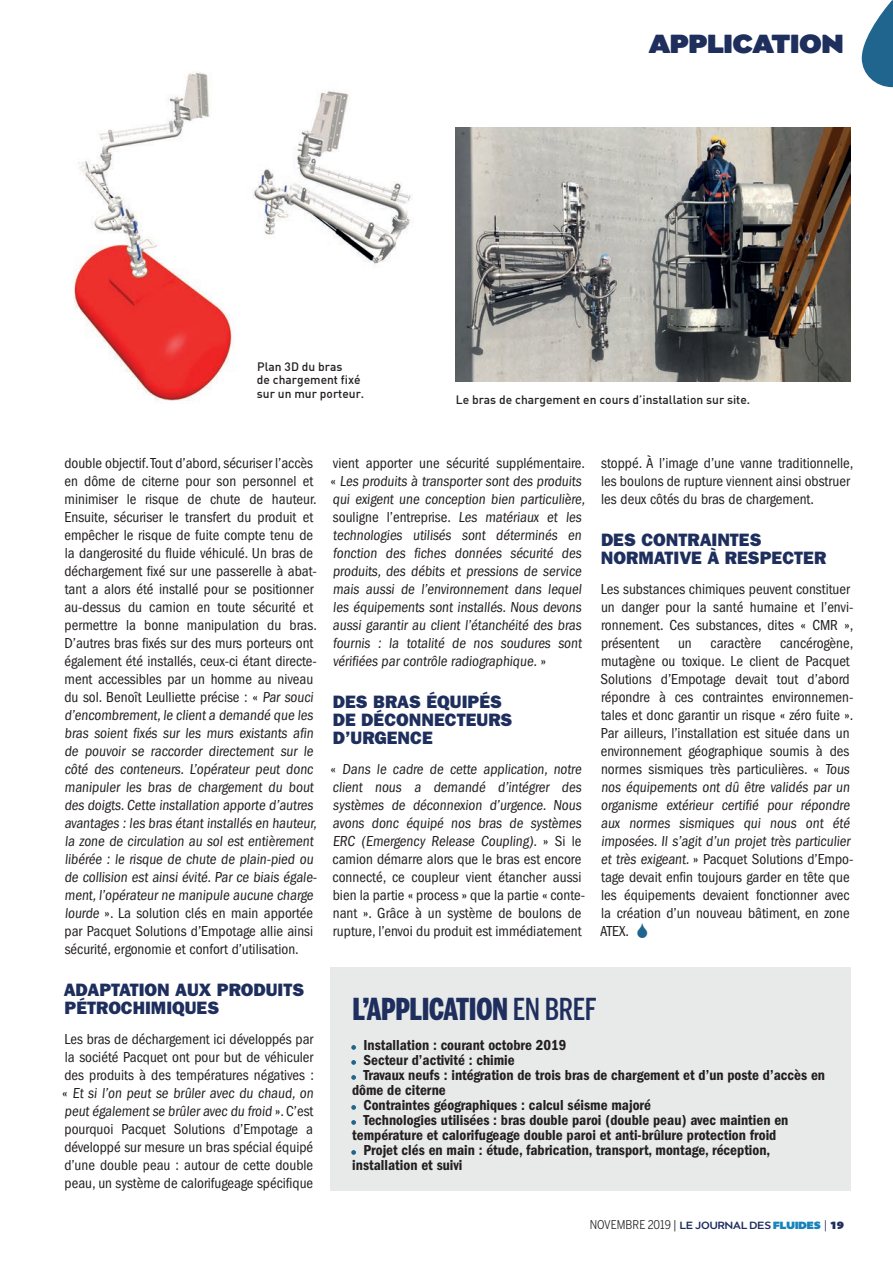
<style>
.page{position:relative;width:893px;height:1263px;background:#fff}
.page>*{position:absolute;margin:0;border:0;box-sizing:border-box;transform-origin:0 0}
.TITRE_CARTOUCHE{font:900 30px "Benton Sans Comp";letter-spacing:-.01em;color:#1e2e5d}
.t1{font:900 30px "Migrena Grotesque";color:#1e2e5d}
.INTER{font:18px/18px "ITC Franklin Gothic Std Hvy";color:#1e2e5d}
.TEXTE_SANS_SERIF_01{font:condensed 15px/18px "ITC Franklin Gothic Std";color:#231f20}
.TEXTE_SANS_MEDIUM{font:15px/15px "ITC Franklin Gothic Std Dm Cd";color:#231f20}
.LEGENDE{font:12px/13.5px "DIN Medium";color:#231f20}
.t2{font:12px "Benton Sans Cond";color:#231f20}
.s1{font-weight:500}
.s2{font-family:"Migrena Grotesque";font-weight:500;color:#1e2e5d}
.s3{font-family:"Migrena Grotesque";font-weight:900;color:#1783bc}
.s4{color:#1e2e5d}
.s5{font-family:"Migrena Grotesque";font-weight:900;color:#1e2e5d}
</style>
<div class="page">
<div style="left:330px;top:968px;width:520px;height:223px;background:#e8eae9"></div>
<svg style="left:351px;top:1045px;width:5px;height:5px"></svg>
<svg style="left:351px;top:1060px;width:5px;height:5px"></svg>
<svg style="left:351px;top:1075px;width:5px;height:5px"></svg>
<svg style="left:351px;top:1105px;width:5px;height:5px"></svg>
<svg style="left:351px;top:1120px;width:5px;height:5px"></svg>
<svg style="left:351px;top:1150px;width:5px;height:5px"></svg>
<img style="left:74px;top:72px;width:338px;height:329px">
<img style="left:455px;top:128px;width:395px;height:253px">
<svg style="left:862px;top:0;width:31px;height:87px"></svg>
<h1 class="t1" style="left:649px;top:25px;width:196px">APPLICATION</h1>
<p class="LEGENDE" style="left:257px;top:359px;width:109px">Plan 3D du bras<br>de chargement fixé sur un mur porteur.</p>
<p class="LEGENDE" style="left:456px;top:392px;width:296px">Le bras de chargement en cours d’installation sur site.</p>
<p class="TEXTE_SANS_SERIF_01" style="left:64px;top:454px;width:256px">double objectif. Tout d’abord, sécuriser l’accès en dôme de citerne pour son personnel et minimiser le risque de chute de hauteur.<br>Ensuite, sécuriser le transfert du produit et empêcher le risque de fuite compte tenu de la dangerosité du fluide véhiculé. Un bras de déchargement fixé sur une passerelle à abat&shy;tant a alors été installé pour se positionner au-dessus du camion en toute sécurité et permettre la bonne manipulation du bras.<br>D’autres bras fixés sur des murs porteurs ont également été installés, ceux-ci étant directe&shy;ment accessibles par un homme au niveau du sol. Benoît Leulliette précise : « Par souci d’encombrement,le client a demandé que les bras soient fixés sur les murs existants afin de pouvoir se raccorder directement sur le côté des conteneurs. L’opérateur peut donc manipuler les bras de chargement du bout des doigts.Cette installation apporte d’autres avantages : les bras étant installés en hauteur, la zone de circulation au sol est entièrement libérée : le risque de chute de plain-pied ou de collision est ainsi évité. Par ce biais égale&shy;ment, l’opérateur ne manipule aucune charge lourde ». La solution clés en main apportée par Pacquet Solutions d’Empotage allie ainsi sécurité, ergonomie et confort d’utilisation.</p>
<p class="INTER" style="left:64px;top:981px;width:242px">ADAPTATION AUX PRODUITS<br>PÉTROCHIMIQUES</p>
<p class="TEXTE_SANS_SERIF_01" style="left:62px;top:1030px;width:254px">Les bras de déchargement ici développés par la société Pacquet ont pour but de véhiculer des produits à des températures négatives : « Et si l’on peut se brûler avec du chaud, on peut également se brûler avec du froid ». C’est pourquoi Pacquet Solutions d’Empotage a développé sur mesure un bras spécial équipé d’une double peau : autour de cette double peau, un système de calorifugeage spécifique</p>
<p class="TEXTE_SANS_SERIF_01" style="left:330px;top:454px;width:258px">vient apporter une sécurité supplémentaire. « Les produits à transporter sont des produits qui exigent une conception bien particulière, souligne l’entreprise. Les matériaux et les technologies utilisés sont déterminés en fonction des fiches données sécurité des produits, des débits et pressions de service mais aussi de l’environnement dans lequel les équipements sont installés. Nous devons aussi garantir au client l’étanchéité des bras fournis : la totalité de nos soudures sont vérifiées par contrôle radiographique. »</p>
<p class="INTER" style="left:333px;top:693px;width:181px">DES BRAS ÉQUIPÉS<br>DE DÉCONNECTEURS<br>D’URGENCE</p>
<p class="TEXTE_SANS_SERIF_01" style="left:330px;top:760px;width:256px">« Dans le cadre de cette application, notre client nous a demandé d’intégrer des systèmes de déconnexion d’urgence. Nous avons donc équipé nos bras de systèmes ERC (Emergency Release Coupling). » Si le camion démarre alors que le bras est encore connecté, ce coupleur vient étancher aussi bien la partie « process » que la partie « conte&shy;nant ». Grâce à un système de boulons de rupture, l’envoi du produit est immédiatement</p>
<p class="TEXTE_SANS_SERIF_01" style="left:601px;top:454px;width:254px">stoppé. À l’image d’une vanne traditionnelle, les boulons de rupture viennent ainsi obstruer les deux côtés du bras de chargement.</p>
<p class="INTER" style="left:601px;top:531px;width:227px">DES CONTRAINTES<br>NORMATIVE À RESPECTER</p>
<p class="TEXTE_SANS_SERIF_01" style="left:600px;top:580px;width:255px">Les substances chimiques peuvent constituer un danger pour la santé humaine et l’envi&shy;ronnement. Ces substances, dites « CMR », présentent un caractère cancérogène, mutagène ou toxique. Le client de Pacquet Solutions d’Empotage devait tout d’abord répondre à ces contraintes environnemen&shy;tales et donc garantir un risque « zéro fuite ».<br>Par ailleurs, l’installation est située dans un environnement géographique soumis à des normes sismiques très particulières. « Tous nos équipements ont dû être validés par un organisme extérieur certifié pour répondre aux normes sismiques qui nous ont été imposées. Il s’agit d’un projet très particulier et très exigeant. » Pacquet Solutions d’Empo&shy;tage devait enfin toujours garder en tête que les équipements devaient fonctionner avec la création d’un nouveau bâtiment, en zone ATEX.</p>
<p class="TITRE_CARTOUCHE" style="left:353px;top:991px;width:246px">L’APPLICATION <span class="s1">EN BREF</span></p>
<p class="TEXTE_SANS_MEDIUM" style="left:363px;top:1037px;width:205px">Installation : courant octobre 2019</p>
<p class="TEXTE_SANS_MEDIUM" style="left:363px;top:1052px;width:153px">Secteur d’activité : chimie</p>
<p class="TEXTE_SANS_MEDIUM" style="left:352px;top:1067px;width:475px;text-indent:11px">Travaux neufs : intégration de trois bras de chargement et d’un poste d’accès en dôme de citerne</p>
<p class="TEXTE_SANS_MEDIUM" style="left:363px;top:1097px;width:289px">Contraintes géographiques : calcul séisme majoré</p>
<p class="TEXTE_SANS_MEDIUM" style="left:352px;top:1112px;width:438px;text-indent:11px">Technologies utilisées : bras double paroi (double peau) avec maintien en température et calorifugeage double paroi et anti-brûlure protection froid</p>
<p class="TEXTE_SANS_MEDIUM" style="left:352px;top:1142px;width:420px;text-indent:11px">Projet clés en main : étude, fabrication, transport, montage, réception, installation et suivi</p>
<p class="t2" style="left:590px;top:1217px;width:256px">NOVEMBRE 2019 | <span class="s2">LE JOURNAL DES</span> <span class="s3">FLUIDES</span> <span class="s4">|</span> <span class="s5">19</span></p>
</div>
